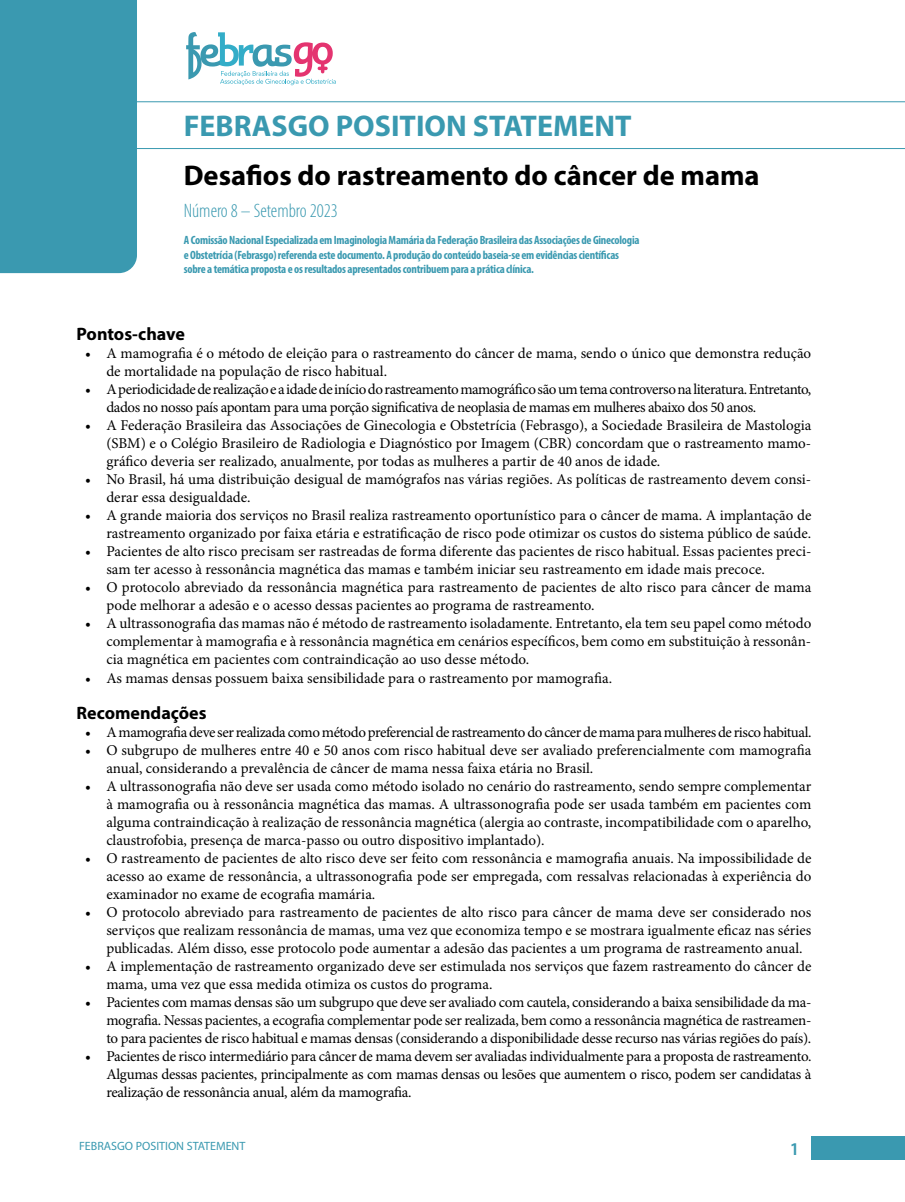
<style>
.page{position:relative;width:905px;height:1202px;background:#fff}
.page>*{position:absolute;margin:0;border:0;box-sizing:border-box;transform-origin:0 0}
.t1{font:700 30px "Myriad Pro";color:#3a99b0}
.t2{font:700 28.5px "Myriad Pro";color:#000}
.t3{font:300 condensed 19.5px "Myriad Pro";color:#3a99b0}
.t4{font:700 18px "Myriad Pro";color:#000}
.t5{font:600 18px "Myriad Pro";color:#3a99b0}
.t6{font:15px/18px "Minion Pro";letter-spacing:-.005em;color:#000;text-align:justify}
.t7{font:15px/18px "Minion Pro";letter-spacing:-.03em;color:#000}
.t8{font:700 condensed 12px/14.4px "Myriad Pro";letter-spacing:-.02em;color:#3a99b0}
.t9{font:12px "Myriad Pro";color:#3a99b0}
</style>
<div class="page">
<div style="left:811px;top:1135px;width:93px;height:23px;background:#3a99b0"></div>
<svg style="left:0;top:0;width:904px;height:273px"></svg>
<h1 class="t1" style="left:184px;top:106px;width:449px">FEBRASGO POSITION STATEMENT</h1>
<h2 class="t2" style="left:184px;top:157px;width:577px">Desafios do rastreamento do câncer de mama</h2>
<h3 class="t3" style="left:184px;top:199px;width:155px">Número 8 – Setembro 2023</h3>
<p class="t8" style="left:184px;top:233px;width:457px">A Comissão Nacional Especializada em Imaginologia Mamária da Federação Brasileira das Associações de Ginecologia e Obstetrícia (Febrasgo) referenda este documento. A produção do conteúdo baseia-se em evidências científicas sobre a temática proposta e os resultados apresentados contribuem para a prática clínica.</p>
<p class="t4" style="left:77px;top:322px;width:110px">Pontos-chave</p>
<p class="t6" style="left:106px;top:344px;width:706px;text-indent:-21px">• A mamografia é o método de eleição para o rastreamento do câncer de mama, sendo o único que demonstra redução de mortalidade na população de risco habitual.</p>
<p class="t7" style="left:106px;top:380px;width:706px;text-indent:-21px">• A periodicidade de realização e a idade de início do rastreamento mamográfico são um tema controverso na literatura. Entretanto, dados no nosso país apontam para uma porção significativa de neoplasia de mamas em mulheres abaixo dos 50 anos.</p>
<p class="t6" style="left:106px;top:416px;width:706px;text-indent:-21px">• A Federação Brasileira das Associações de Ginecologia e Obstetrícia (Febrasgo), a Sociedade Brasileira de Mastologia (SBM) e o Colégio Brasileiro de Radiologia e Diagnóstico por Imagem (CBR) concordam que o rastreamento mamo&shy;gráfico deveria ser realizado, anualmente, por todas as mulheres a partir de 40 anos de idade.</p>
<p class="t6" style="left:106px;top:470px;width:706px;text-indent:-21px">• No Brasil, há uma distribuição desigual de mamógrafos nas várias regiões. As políticas de rastreamento devem consi&shy;derar essa desigualdade.</p>
<p class="t6" style="left:85px;top:506px;width:727px;text-align:right">• A grande maioria dos serviços no Brasil realiza rastreamento oportunístico para o câncer de mama. A implantação de rastreamento organizado por faixa etária e estratificação de risco pode otimizar os custos do sistema público de saúde.</p>
<p class="t6" style="left:106px;top:542px;width:706px;text-indent:-21px">• Pacientes de alto risco precisam ser rastreadas de forma diferente das pacientes de risco habitual. Essas pacientes preci&shy;sam ter acesso à ressonância magnética das mamas e também iniciar seu rastreamento em idade mais precoce.</p>
<p class="t6" style="left:106px;top:578px;width:706px;text-indent:-21px">• O protocolo abreviado da ressonância magnética para rastreamento de pacientes de alto risco para câncer de mama pode melhorar a adesão e o acesso dessas pacientes ao programa de rastreamento.</p>
<p class="t6" style="left:106px;top:614px;width:706px;text-indent:-21px">• A ultrassonografia das mamas não é método de rastreamento isoladamente. Entretanto, ela tem seu papel como método complementar à mamografia e à ressonância magnética em cenários específicos, bem como em substituição à ressonân&shy;cia magnética em pacientes com contraindicação ao uso desse método.</p>
<p class="t6" style="left:85px;top:668px;width:528px">• As mamas densas possuem baixa sensibilidade para o rastreamento por mamografia.</p>
<p class="t4" style="left:77px;top:700px;width:131px">Recomendações</p>
<p class="t7" style="left:85px;top:722px;width:727px">• A mamografia deve ser realizada como método preferencial de rastreamento do câncer de mama para mulheres de risco habitual.</p>
<p class="t6" style="left:106px;top:740px;width:706px;text-indent:-21px">• O subgrupo de mulheres entre 40 e 50 anos com risco habitual deve ser avaliado preferencialmente com mamografia anual, considerando a prevalência de câncer de mama nessa faixa etária no Brasil.</p>
<p class="t6" style="left:106px;top:776px;width:706px;text-indent:-21px">• A ultrassonografia não deve ser usada como método isolado no cenário do rastreamento, sendo sempre complementar à mamografia ou à ressonância magnética das mamas. A ultrassonografia pode ser usada também em pacientes com alguma contraindicação à realização de ressonância magnética (alergia ao contraste, incompatibilidade com o aparelho, claustrofobia, presença de marca-passo ou outro dispositivo implantado).</p>
<p class="t6" style="left:106px;top:848px;width:706px;text-indent:-21px">• O rastreamento de pacientes de alto risco deve ser feito com ressonância e mamografia anuais. Na impossibilidade de acesso ao exame de ressonância, a ultrassonografia pode ser empregada, com ressalvas relacionadas à experiência do examinador no exame de ecografia mamária.</p>
<p class="t6" style="left:106px;top:902px;width:706px;text-indent:-21px">• O protocolo abreviado para rastreamento de pacientes de alto risco para câncer de mama deve ser considerado nos serviços que realizam ressonância de mamas, uma vez que economiza tempo e se mostrara igualmente eficaz nas séries publicadas. Além disso, esse protocolo pode aumentar a adesão das pacientes a um programa de rastreamento anual.</p>
<p class="t6" style="left:106px;top:956px;width:706px;text-indent:-21px">• A implementação de rastreamento organizado deve ser estimulada nos serviços que fazem rastreamento do câncer de mama, uma vez que essa medida otimiza os custos do programa.</p>
<p class="t6" style="left:106px;top:992px;width:706px;text-indent:-21px">• Pacientes com mamas densas são um subgrupo que deve ser avaliado com cautela, considerando a baixa sensibilidade da ma&shy;mografia. Nessas pacientes, a ecografia complementar pode ser realizada, bem como a ressonância magnética de rastreamen&shy;to para pacientes de risco habitual e mamas densas (considerando a disponibilidade desse recurso nas várias regiões do país).</p>
<p class="t6" style="left:106px;top:1046px;width:706px;text-indent:-21px">• Pacientes de risco intermediário para câncer de mama devem ser avaliadas individualmente para a proposta de rastreamento.<br>Algumas dessas pacientes, principalmente as com mamas densas ou lesões que aumentem o risco, podem ser candidatas à realização de ressonância anual, além da mamografia.</p>
<p class="t9" style="left:79px;top:1138px;width:168px">FEBRASGO POSITION STATEMENT</p>
<p class="t5" style="left:789px;top:1137px;width:11px">1</p>
</div>
